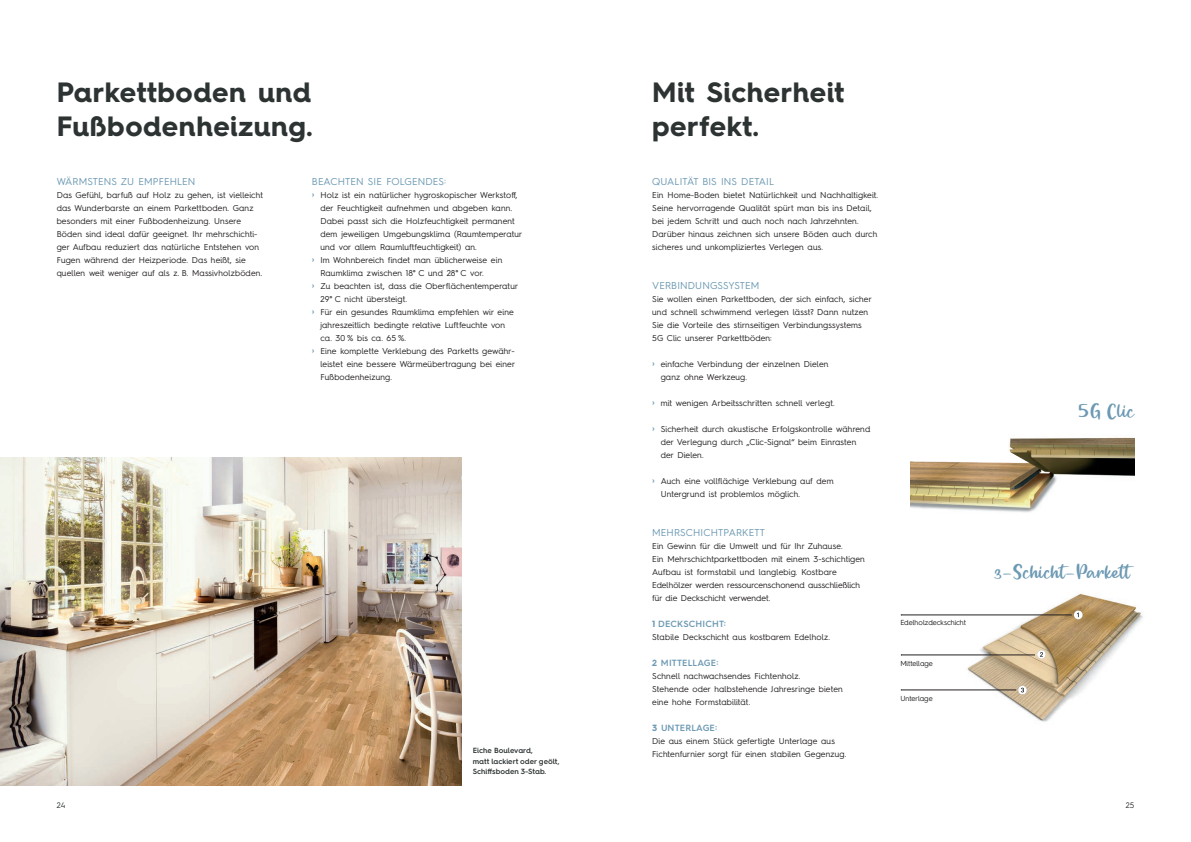
<style>
.page{position:relative;width:1191px;height:842px;background:#fff}
.page>*{position:absolute;margin:0;border:0;box-sizing:border-box;transform-origin:0 0}
.t1{font:700 28px "Hurme Geometric Sans 4";letter-spacing:.02em;color:#2d3333}
.t2{font:16px "Winter Day Script";color:#6c99b3}
.t3{font:10px "Hurme Geometric Sans 4";letter-spacing:.015em;color:#6c99b3}
.t4{font:600 9px "Hurme Geometric Sans 4";letter-spacing:.015em;color:#6c99b3}
.t5{font:8.5px/13px "Hurme Geometric Sans 4";letter-spacing:.015em;color:#231f20}
.t6{font:8px "Hurme Geometric Sans 4";color:#2d3333}
.t7{font:600 7.5px "Hurme Geometric Sans 4";color:#2d3333}
.Billedtekst{font:7.3px "Hurme Geometric Sans 4";letter-spacing:-.01em;color:#231f20}
.s1{font-weight:600;color:#6c99b3}
.s2{font-weight:700}
.s3{font-size:25px}
</style>
<div class="page">
<img style="left:955px;top:593px;width:188px;height:129px">
<hr style="left:901px;top:615px;width:170px;height:1px;background:#231f20">
<hr style="left:901px;top:655px;width:134px;height:1px;background:#231f20">
<hr style="left:901px;top:690px;width:115px;height:1px;background:#231f20">
<svg style="left:1073px;top:610px;width:9px;height:9px"></svg>
<svg style="left:1037px;top:650px;width:8px;height:9px"></svg>
<svg style="left:1018px;top:686px;width:8px;height:8px"></svg>
<img style="left:0;top:458px;width:461px;height:327px">
<img style="left:910px;top:437px;width:224px;height:76px">
<p class="t1" style="left:57px;top:73px;width:256px">Parkettboden und</p>
<p class="t1" style="left:57px;top:107px;width:257px">Fußbodenheizung.</p>
<p class="t3" style="left:57px;top:174px;width:140px">WÄRMSTENS ZU EMPFEHLEN</p>
<p class="t5" style="left:57px;top:188px;width:208px">Das Gefühl, barfuß auf Holz zu gehen, ist vielleicht das Wunderbarste an einem Parkettboden. Ganz besonders mit einer Fußbodenheizung. Unsere Böden sind ideal dafür geeignet. Ihr mehrschichti&shy;ger Aufbau reduziert das natürliche Entstehen von Fugen während der Heizperiode. Das heißt, sie quellen weit weniger auf als z. B. Massivholzböden.</p>
<p class="t3" style="left:312px;top:174px;width:136px">BEACHTEN SIE FOLGENDES:</p>
<p class="t5" style="left:312px;top:188px;width:207px"><span class="s1">›</span> Holz ist ein natürlicher hygroskopischer Werkstoff,</p>
<p class="t5" style="left:320px;top:201px;width:196px">der Feuchtigkeit aufnehmen und abgeben kann.<br>Dabei passt sich die Holzfeuchtigkeit permanent</p>
<p class="t5" style="left:320px;top:227px;width:203px">dem jeweiligen Umgebungsklima (Raumtemperatur</p>
<p class="t5" style="left:320px;top:240px;width:158px">und vor allem Raumluftfeuchtigkeit) an.</p>
<p class="t5" style="left:312px;top:253px;width:192px"><span class="s1">›</span> Im Wohnbereich findet man üblicherweise ein</p>
<p class="t5" style="left:320px;top:266px;width:165px">Raumklima zwischen 18° C und 28° C vor.</p>
<p class="t5" style="left:312px;top:279px;width:208px"><span class="s1">›</span> Zu beachten ist, dass die Oberflächentemperatur</p>
<p class="t5" style="left:320px;top:292px;width:88px">29° C nicht übersteigt.</p>
<p class="t5" style="left:312px;top:305px;width:203px"><span class="s1">›</span> Für ein gesundes Raumklima empfehlen wir eine</p>
<p class="t5" style="left:320px;top:318px;width:186px">jahreszeitlich bedingte relative Luftfeuchte von</p>
<p class="t5" style="left:320px;top:331px;width:87px">ca. 30 % bis ca. 65 %.</p>
<p class="t5" style="left:312px;top:344px;width:204px"><span class="s1">›</span> Eine komplette Verklebung des Parketts gewähr-</p>
<p class="t5" style="left:320px;top:357px;width:196px">leistet eine bessere Wärmeübertragung bei einer</p>
<p class="t5" style="left:320px;top:370px;width:73px">Fußbodenheizung.</p>
<p class="t7" style="left:473px;top:746px;width:62px">Eiche Boulevard,</p>
<p class="t7" style="left:473px;top:756px;width:88px">matt lackiert oder geölt,</p>
<p class="t7" style="left:473px;top:766px;width:75px">Schiffsboden 3-Stab.</p>
<p class="t1" style="left:652px;top:73px;width:194px">Mit Sicherheit</p>
<p class="t1" style="left:652px;top:107px;width:108px">perfekt.</p>
<p class="t3" style="left:652px;top:174px;width:123px">QUALITÄT BIS INS DETAIL</p>
<p class="t5" style="left:652px;top:188px;width:227px">Ein Home-Boden bietet Natürlichkeit und Nachhaltigkeit.<br>Seine hervorragende Qualität spürt man bis ins Detail,</p>
<p class="t5" style="left:652px;top:214px;width:227px">bei jedem Schritt und auch noch nach Jahrzehnten.<br>Darüber hinaus zeichnen sich unsere Böden auch durch sicheres und unkompliziertes Verlegen aus.</p>
<p class="t3" style="left:652px;top:278px;width:109px">VERBINDUNGSSYSTEM</p>
<p class="t5" style="left:652px;top:292px;width:221px">Sie wollen einen Parkettboden, der sich einfach, sicher</p>
<p class="t5" style="left:652px;top:305px;width:217px">und schnell schwimmend verlegen lässt? Dann nutzen</p>
<p class="t5" style="left:652px;top:318px;width:211px">Sie die Vorteile des stirnseitigen Verbindungssystems<br>5G Clic unserer Parkettböden:</p>
<p class="t5" style="left:652px;top:357px;width:178px"><span class="s1">›</span> einfache Verbindung der einzelnen Dielen</p>
<p class="t5" style="left:660px;top:370px;width:88px">ganz ohne Werkzeug.</p>
<p class="t5" style="left:652px;top:396px;width:184px"><span class="s1">›</span> mit wenigen Arbeitsschritten schnell verlegt.</p>
<p class="t5" style="left:652px;top:422px;width:220px"><span class="s1">›</span> Sicherheit durch akustische Erfolgskontrolle während</p>
<p class="t5" style="left:660px;top:435px;width:197px">der Verlegung durch „Clic-Signal“ beim Einrasten</p>
<p class="t5" style="left:660px;top:448px;width:45px">der Dielen.</p>
<p class="t5" style="left:652px;top:474px;width:183px"><span class="s1">›</span> Auch eine vollflächige Verklebung auf dem</p>
<p class="t5" style="left:660px;top:487px;width:141px">Untergrund ist problemlos möglich.</p>
<p class="t3" style="left:652px;top:525px;width:114px">MEHRSCHICHTPARKETT</p>
<p class="t5" style="left:652px;top:539px;width:192px">Ein Gewinn für die Umwelt und für Ihr Zuhause.</p>
<p class="t5" style="left:652px;top:552px;width:214px">Ein Mehrschichtparkettboden mit einem 3-schichtigen Aufbau ist formstabil und langlebig. Kostbare Edelhölzer werden ressourcenschonend ausschließlich für die Deckschicht verwendet.</p>
<p class="t4" style="left:652px;top:617px;width:75px"><span class="s2">1</span> DECKSCHICHT:</p>
<p class="t5" style="left:652px;top:630px;width:179px">Stabile Deckschicht aus kostbarem Edelholz.</p>
<p class="t4" style="left:652px;top:656px;width:68px"><span class="s2">2</span> MITTELLAGE:</p>
<p class="t5" style="left:652px;top:669px;width:150px">Schnell nachwachsendes Fichtenholz.</p>
<p class="t5" style="left:652px;top:682px;width:192px">Stehende oder halbstehende Jahresringe bieten</p>
<p class="t5" style="left:652px;top:695px;width:100px">eine hohe Formstabilität.</p>
<p class="t4" style="left:652px;top:721px;width:66px"><span class="s2">3</span> UNTERLAGE:</p>
<p class="t5" style="left:652px;top:734px;width:184px">Die aus einem Stück gefertigte Unterlage aus</p>
<p class="t5" style="left:652px;top:747px;width:196px">Fichtenfurnier sorgt für einen stabilen Gegenzug.</p>
<p class="Billedtekst" style="left:900px;top:618px;width:67px">Edelholzdeckschicht</p>
<p class="Billedtekst" style="left:900px;top:659px;width:34px">Mittellage</p>
<p class="Billedtekst" style="left:900px;top:693px;width:34px">Unterlage</p>
<p class="t2" style="left:1077px;top:402px;width:59px"><span class="s3">5</span>G Clic</p>
<p class="t2" style="left:993px;top:563px;width:138px">3-Schicht-Parkett</p>
<p class="t6" style="left:57px;top:799px;width:10px">24</p>
<p class="t6" style="left:1125px;top:799px;width:10px">25</p>
</div>
